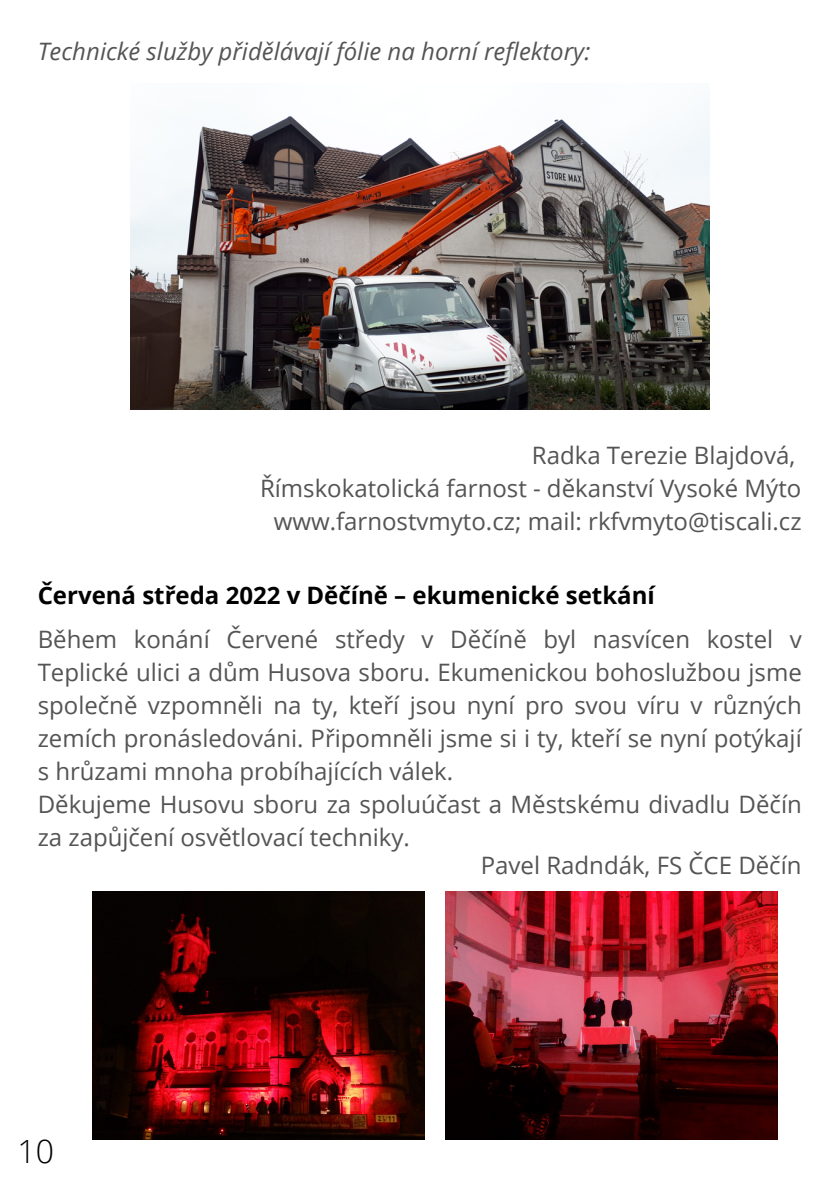
<style>
.page{position:relative;width:839px;height:1191px;background:#fff}
.page>*{position:absolute;margin:0;border:0;box-sizing:border-box;transform-origin:0 0}
.t1{font:300 32px "Open Sans";color:#000}
.t2{font:24px/33px "Open Sans";color:#545454;text-align:justify}
.t3{font:italic 24px "Open Sans";color:#545454}
.t4{font:700 24px "Open Sans";color:#000}
</style>
<div class="page">
<img style="left:130px;top:108px;width:579px;height:301px">
<img style="left:92px;top:892px;width:332px;height:247px">
<img style="left:445px;top:892px;width:332px;height:247px">
<p class="t3" style="left:38px;top:34px;width:554px">Technické služby přidělávají fólie na horní reflektory:</p>
<p class="t2" style="left:532px;top:438px;width:265px">Radka Terezie Blajdová,</p>
<p class="t2" style="left:260px;top:471px;width:542px">Římskokatolická farnost - děkanství Vysoké Mýto</p>
<p class="t2" style="left:274px;top:504px;width:529px">www.farnostvmyto.cz; mail: rkfvmyto@tiscali.cz</p>
<p class="t4" style="left:38px;top:579px;width:618px">Červená středa 2022 v Děčíně – ekumenické setkání</p>
<p class="t2" style="left:38px;top:622px;width:765px">Během konání Červené středy v Děčíně byl nasvícen kostel v Teplické ulici a dům Husova sboru. Ekumenickou bohoslužbou jsme společně vzpomněli na ty, kteří jsou nyní pro svou víru v různých zemích pronásledováni. Připomněli jsme si i ty, kteří se nyní potýkají s hrůzami mnoha probíhajících válek.</p>
<p class="t2" style="left:38px;top:787px;width:765px">Děkujeme Husovu sboru za spoluúčast a Městskému divadlu Děčín za zapůjčení osvětlovací techniky.</p>
<p class="t2" style="left:481px;top:848px;width:322px">Pavel Radndák, FS ČCE Děčín</p>
<p class="t1" style="left:18px;top:1129px;width:38px">10</p>
</div>
